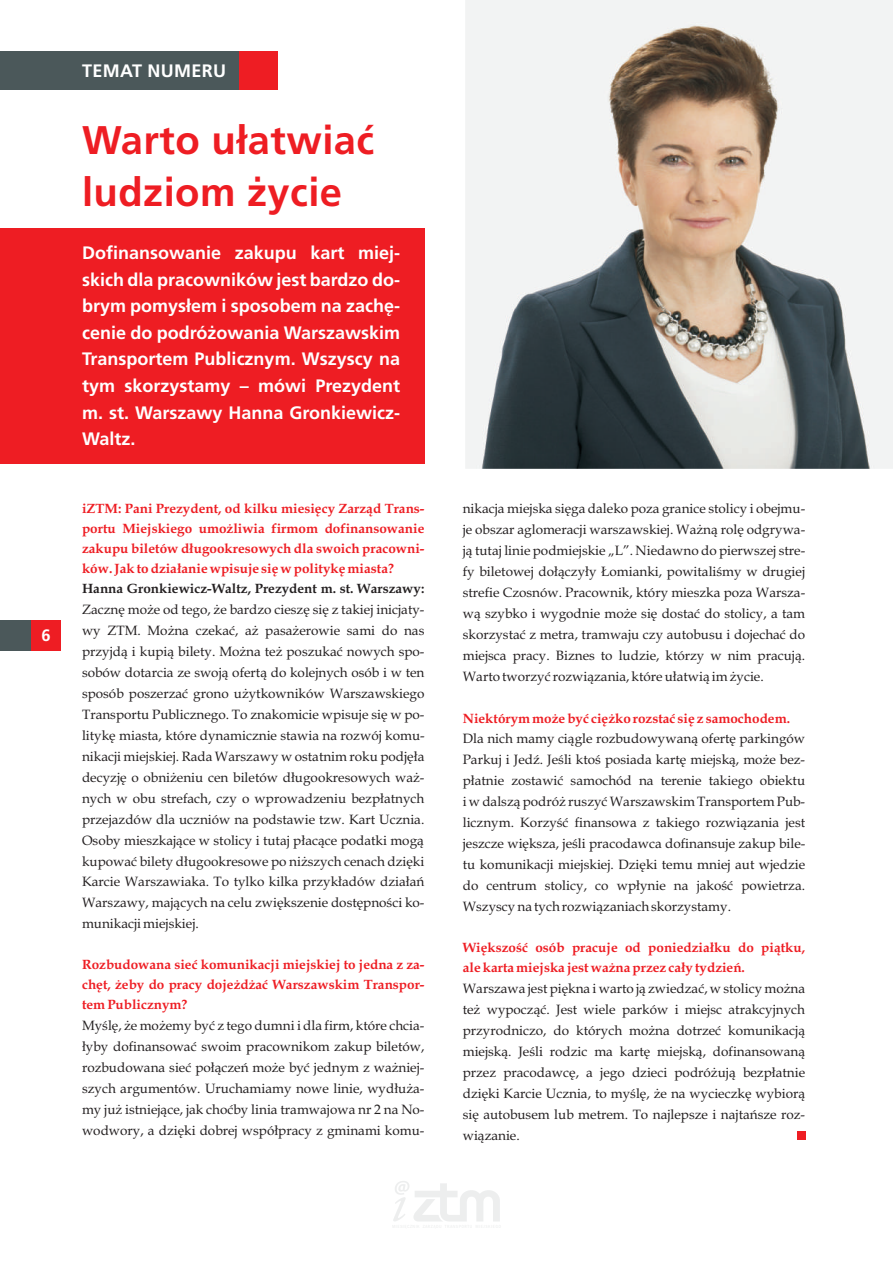
<style>
.page{position:relative;width:893px;height:1263px;background:#fff}
.page>*{position:absolute;margin:0;border:0;box-sizing:border-box;transform-origin:0 0}
.t1{font:700 39.9px/52.2px "Frutiger LT Com";letter-spacing:.01em;color:#ee1d23}
.t2{font:700 18px/26.5px "Frutiger LT Com";color:#fff;text-align:justify}
.t3{font:700 18px "Frutiger LT Com";letter-spacing:.02em;color:#fff}
.t4{font:700 16.5px "Frutiger LT Com";color:#fff}
.t5{font:13.5px/21px "Book Antiqua";color:#231f20;text-align:justify}
.t6{font:700 13.5px/20.1px "Book Antiqua";color:#ee1d23;text-align:justify}
.t7{font:700 13.5px "Book Antiqua";color:#231f20}
</style>
<div class="page">
<div style="left:0;top:228px;width:424px;height:235px;background:#ee1d23"></div>
<div style="left:30px;top:620px;width:31px;height:31px;background:#ee1d23"></div>
<div style="left:0;top:51px;width:239px;height:39px;background:#4b585a"></div>
<div style="left:239px;top:51px;width:39px;height:39px;background:#ee1d23"></div>
<div style="left:0;top:620px;width:30px;height:31px;background:#4b585a"></div>
<svg style="left:393px;top:1181px;width:107px;height:40px"></svg>
<img style="left:465px;top:0;width:428px;height:469px">
<div style="left:797px;top:1132px;width:8px;height:8px;background:#ee1d23"></div>
<p class="t4" style="left:41px;top:629px;width:11px">6</p>
<h2 class="t3" style="left:82px;top:63px;width:146px">TEMAT NUMERU</h2>
<h1 class="t1" style="left:82px;top:118px;width:294px">Warto ułatwiać ludziom życie</h1>
<p class="t2" style="left:82px;top:241px;width:319px">Dofinansowanie zakupu kart miej&shy;skich dla pracowników jest bardzo do&shy;brym pomysłem i sposobem na zachę&shy;cenie do podróżowania Warszawskim Transportem Publicznym. Wszyscy na tym skorzystamy – mówi Prezydent m. st. Warszawy Hanna Gronkiewicz-Waltz.</p>
<p class="t6" style="left:82px;top:500px;width:344px">iZTM: Pani Prezydent, od kilku miesięcy Zarząd Trans&shy;portu Miejskiego umożliwia firmom dofinansowanie zakupu biletów długookresowych dla swoich pracowni&shy;ków. Jak to działanie wpisuje się w politykę miasta?</p>
<p class="t7" style="left:82px;top:583px;width:344px">Hanna Gronkiewicz-Waltz, Prezydent m. st. Warszawy:</p>
<p class="t5" style="left:82px;top:600px;width:344px">Zacznę może od tego, że bardzo cieszę się z takiej inicjaty&shy;wy ZTM. Można czekać, aż pasażerowie sami do nas przyjdą i kupią bilety. Można też poszukać nowych spo&shy;sobów dotarcia ze swoją ofertą do kolejnych osób i w ten sposób poszerzać grono użytkowników Warszawskiego Transportu Publicznego. To znakomicie wpisuje się w po&shy;litykę miasta, które dynamicznie stawia na rozwój komu&shy;nikacji miejskiej. Rada Warszawy w ostatnim roku podjęła decyzję o obniżeniu cen biletów długookresowych waż&shy;nych w obu strefach, czy o wprowadzeniu bezpłatnych przejazdów dla uczniów na podstawie tzw. Kart Ucznia.<br>Osoby mieszkające w stolicy i tutaj płacące podatki mogą kupować bilety długookresowe po niższych cenach dzięki Karcie Warszawiaka. To tylko kilka przykładów działań Warszawy, mających na celu zwiększenie dostępności ko&shy;munikacji miejskiej.</p>
<p class="t6" style="left:82px;top:956px;width:344px">Rozbudowana sieć komunikacji miejskiej to jedna z za&shy;chęt, żeby do pracy dojeżdżać Warszawskim Transpor&shy;tem Publicznym?</p>
<p class="t5" style="left:82px;top:1016px;width:344px">Myślę, że możemy być z tego dumni i dla firm, które chcia&shy;łyby dofinansować swoim pracownikom zakup biletów, rozbudowana sieć połączeń może być jednym z ważniej&shy;szych argumentów. Uruchamiamy nowe linie, wydłuża&shy;my już istniejące, jak choćby linia tramwajowa nr 2 na No&shy;wodwory, a dzięki dobrej współpracy z gminami komu-</p>
<p class="t5" style="left:463px;top:500px;width:344px">nikacja miejska sięga daleko poza granice stolicy i obejmu&shy;je obszar aglomeracji warszawskiej. Ważną rolę odgrywa&shy;ją tutaj linie podmiejskie „L”. Niedawno do pierwszej stre&shy;fy biletowej dołączyły Łomianki, powitaliśmy w drugiej strefie Czosnów. Pracownik, który mieszka poza Warsza&shy;wą szybko i wygodnie może się dostać do stolicy, a tam skorzystać z metra, tramwaju czy autobusu i dojechać do miejsca pracy. Biznes to ludzie, którzy w nim pracują.<br>Warto tworzyć rozwiązania, które ułatwią im życie.</p>
<p class="t6" style="left:463px;top:709px;width:329px">Niektórym może być ciężko rozstać się z samochodem.</p>
<p class="t5" style="left:463px;top:730px;width:344px">Dla nich mamy ciągle rozbudowywaną ofertę parkingów Parkuj i Jedź. Jeśli ktoś posiada kartę miejską, może bez&shy;płatnie zostawić samochód na terenie takiego obiektu i w dalszą podróż ruszyć Warszawskim Transportem Pub&shy;licznym. Korzyść finansowa z takiego rozwiązania jest jeszcze większa, jeśli pracodawca dofinansuje zakup bile&shy;tu komunikacji miejskiej. Dzięki temu mniej aut wjedzie do centrum stolicy, co wpłynie na jakość powietrza.<br>Wszyscy na tych rozwiązaniach skorzystamy.</p>
<p class="t6" style="left:463px;top:939px;width:344px">Większość osób pracuje od poniedziałku do piątku, ale karta miejska jest ważna przez cały tydzień.</p>
<p class="t5" style="left:463px;top:979px;width:344px">Warszawa jest piękna i warto ją zwiedzać, w stolicy można też wypocząć. Jest wiele parków i miejsc atrakcyjnych przyrodniczo, do których można dotrzeć komunikacją miejską. Jeśli rodzic ma kartę miejską, dofinansowaną przez pracodawcę, a jego dzieci podróżują bezpłatnie dzięki Karcie Ucznia, to myślę, że na wycieczkę wybiorą się autobusem lub metrem. To najlepsze i najtańsze roz&shy;wiązanie.</p>
</div>
